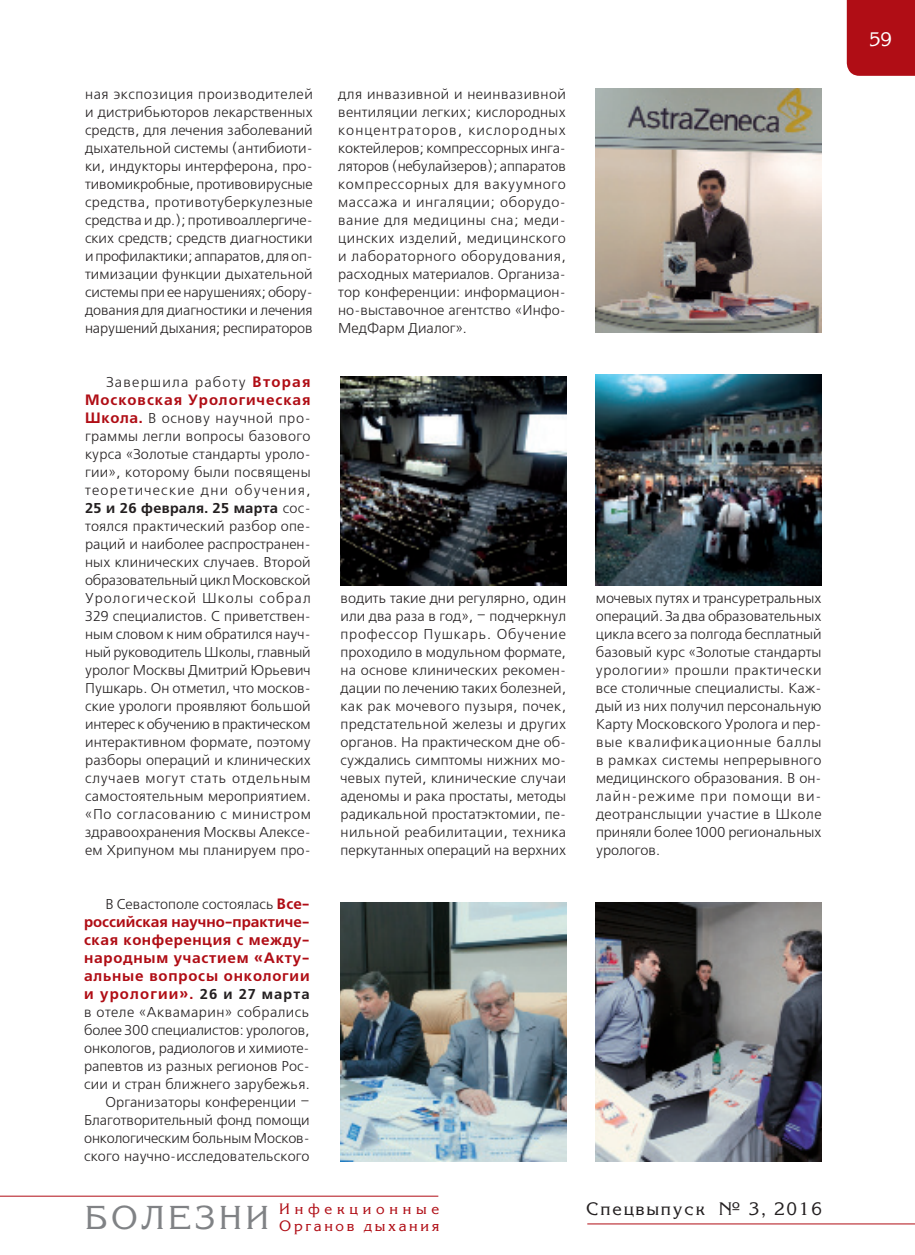
<style>
.page{position:relative;width:915px;height:1255px;background:#fff}
.page>*{position:absolute;margin:0;border:0;box-sizing:border-box;transform-origin:0 0}
.t1{font:19.5px "Korinna C";color:#fff}
.t2{font:18px "Korinna C";letter-spacing:.1em;color:#231f20}
.t3{font:700 15px/18px "Free Set C";letter-spacing:.055em;color:#b00d15;text-align:justify}
.t4{font:15px/17px "Korinna C";letter-spacing:.18em;color:#b00d15;text-align:right}
.t5{font:14.25px/18px "Free Set C";letter-spacing:.005em;color:#231f20;text-align:justify}
.t6{font:14.25px "Free Set C";letter-spacing:.085em;color:#231f20}
.s1{font-weight:700;font-size:15px;color:#b00d15}
.s2{font-weight:700}
.s3{font-size:14.25px;color:#231f20}
.s4{font-size:33px;color:#808285}
</style>
<div class="page">
<div style="left:846px;top:0;width:68px;height:76px;background:#b00d15"></div>
<hr style="left:0;top:1195px;width:438px;height:1px;background:#b00d15">
<hr style="left:587px;top:1223px;width:327px;height:1px;background:#b00d15">
<img style="left:340px;top:376px;width:226px;height:209px">
<img style="left:595px;top:375px;width:226px;height:210px">
<img style="left:340px;top:902px;width:226px;height:259px">
<img style="left:595px;top:902px;width:226px;height:259px">
<img style="left:595px;top:88px;width:226px;height:245px">
<p class="t5" style="left:85px;top:86px;width:229px">ная экспозиция производителей и дистрибьюторов лекарственных средств, для лечения заболеваний дыхательной системы (антибиоти&shy;ки, индукторы интерферона, про&shy;тивомикробные, противовирусные средства, противотуберкулезные средства и др.); противоаллергиче&shy;ских средств; средств диагностики и профилактики; аппаратов,для оп&shy;тимизации функции дыхательной системы при ее нарушениях; обору&shy;дования для диагностики и лечения нарушений дыхания; респираторов</p>
<p class="t5" style="left:338px;top:86px;width:229px">для инвазивной и неинвазивной вентиляции легких; кислородных концентраторов, кислородных коктейлеров; компрессорных инга&shy;ляторов (небулайзеров); аппаратов компрессорных для вакуумного массажа и ингаляции; оборудо&shy;вание для медицины сна; меди&shy;цинских изделий, медицинского и лабораторного оборудования, расходных материалов. Организа&shy;тор конференции: информацион&shy;но-выставочное агентство «Инфо-МедФарм Диалог».</p>
<p class="t6" style="left:106px;top:374px;width:206px">Завершила работу <span class="s1">Вторая</span></p>
<p class="t3" style="left:85px;top:391px;width:227px">Московская Урологическая</p>
<p class="t5" style="left:85px;top:410px;width:227px;text-align:left"><span class="s1">Школа.</span> В основу научной про&shy;граммы легли вопросы базового курса «Золотые стандарты уроло&shy;гии», которому были посвящены теоретические дни обучения,<br><span class="s2">25 и 26 февраля. 25 марта</span> сос&shy;тоялся практический разбор опе&shy;раций и наиболее распространен&shy;ных клинических случаев. Второй образовательныйциклМосковской<br>Урологической Школы собрал<br>329 специалистов. С приветствен&shy;ным словом к ним обратился науч&shy;ный руководитель Школы, главный уролог Москвы Дмитрий Юрьевич<br>Пушкарь. Он отметил, что москов&shy;ские урологи проявляют большой интерес к обучению в практическом интерактивном формате, поэтому разборы операций и клинических случаев могут стать отдельным самостоятельным мероприятием. «По согласованию с министром здравоохранения Москвы Алексе&shy;ем Хрипуном мы планируем про-</p>
<p class="t5" style="left:105px;top:896px;width:206px">В Севастополе состоялась <span class="s1">Все-</span></p>
<p class="t3" style="left:84px;top:913px;width:227px">российская научно-практиче&shy;ская конференция с между&shy;народным участием «Акту&shy;альные вопросы онкологии и урологии». <span class="s3">26 и 27 марта</span></p>
<p class="t5" style="left:84px;top:1004px;width:227px;text-align:right">в отеле «Аквамарин» собрались более 300 специалистов: урологов, онкологов, радиологов и химиоте&shy;рапевтов из разных регионов Рос&shy;сии и стран ближнего зарубежья.<br>Организаторы конференции –<br>Благотворительный фонд помощи онкологическим больным Москов&shy;ского научно-исследовательского</p>
<p class="t5" style="left:340px;top:590px;width:227px">водить такие дни регулярно, один или два раза в год», – подчеркнул профессор Пушкарь. Обучение проходило в модульном формате, на основе клинических рекомен&shy;дации по лечению таких болезней, как рак мочевого пузыря, почек, предстательной железы и других органов. На практическом дне об&shy;суждались симптомы нижних мо&shy;чевых путей, клинические случаи аденомы и рака простаты, методы радикальной простатэктомии, пе&shy;нильной реабилитации, техника перкутанных операций на верхних</p>
<p class="t5" style="left:595px;top:589px;width:227px">мочевых путях и трансуретральных операций. За два образовательных цикла всего за полгода бесплатный базовый курс «Золотые стандарты урологии» прошли практически все столичные специалисты. Каж&shy;дый из них получил персональную Карту Московского Уролога и пер&shy;вые квалификационные баллы в рамках системы непрерывного медицинского образования. В он&shy;лайн-режиме при помощи ви&shy;деотранслыции участие в Школе приняли более 1000 региональных урологов.</p>
<p class="t4" style="left:85px;top:1200px;width:356px">Инфекционные<br><span class="s4">БОЛЕЗНИ</span> Органов дыхания</p>
<p class="t2" style="left:585px;top:1198px;width:237px">Спецвыпуск № 3, 2016</p>
<h1 class="t1" style="left:868px;top:28px;width:25px">59</h1>
</div>
